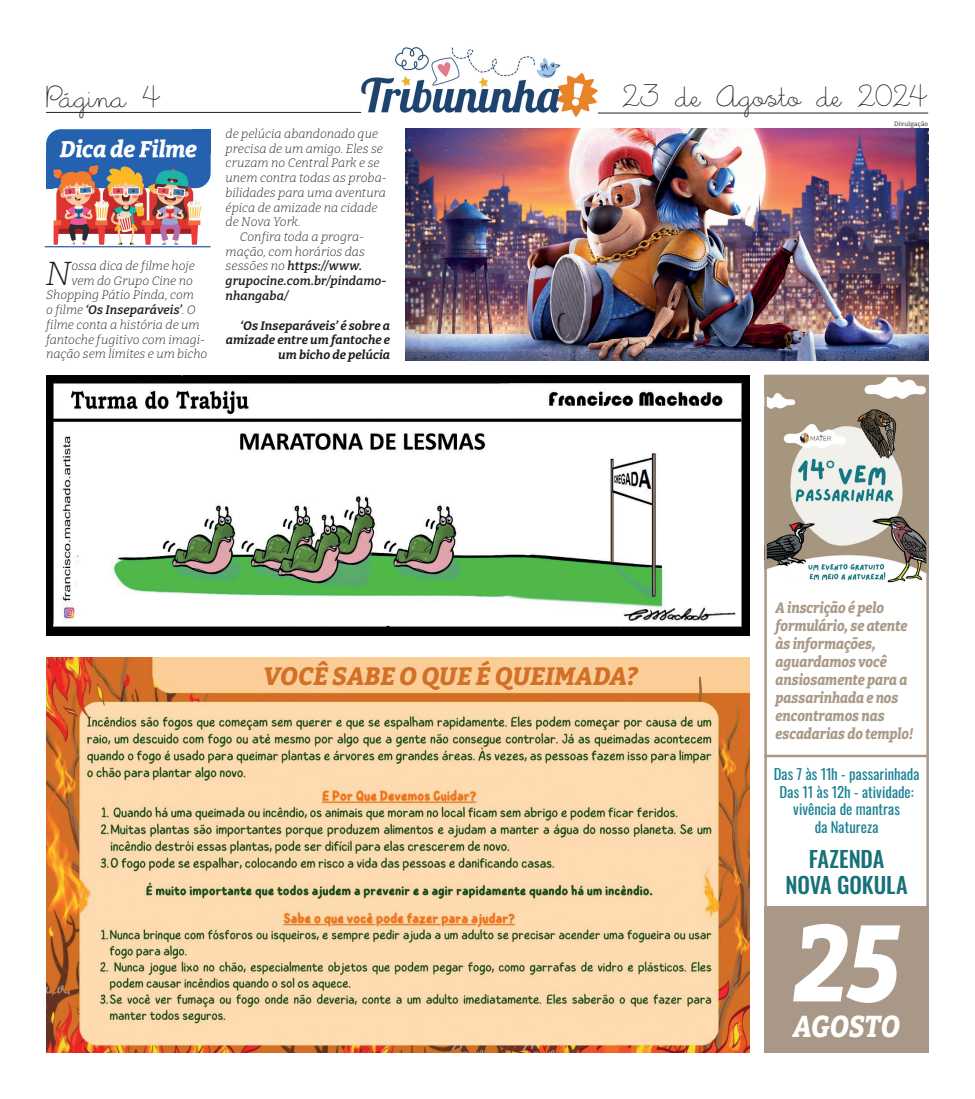
<style>
.page{position:relative;width:975px;height:1099px;background:#fff}
.page>*{position:absolute;margin:0;border:0;box-sizing:border-box;transform-origin:0 0}
.t1{font:italic 800 107.5px "Bitter";color:#fff;scale:.9 1}
.t2{font:italic 300 33.38px "Bitter";color:#231f20}
.t3{font:31.25px "Little Days Alt";color:#231f20}
.t4{font:italic 800 30px "Bitter";letter-spacing:-.01em;color:#fff;scale:.9 1}
.t5{font:italic 800 25px "Bitter";letter-spacing:-.005em;color:#d27027}
.t6{font:italic 800 22.5px "Bitter";letter-spacing:-.01em;color:#fff}
.t7{font:22.25px/26.8px "Oswald";letter-spacing:-.005em;color:#177179;text-align:center}
.t8{font:italic 800 15px/18px "Bitter";letter-spacing:-.005em;color:#aa9a88;scale:.9 1}
.t9{font:14.75px/17.8px "Oswald";letter-spacing:.005em;color:#1b8293;text-align:center}
.t10{font:italic 300 12.25px "Bitter";color:#231f20}
.t11{font:italic 700 12.25px/14.8px "Bitter";color:#231f20;text-align:right}
.t12{font:italic 600 12.25px "Bitter";color:#231f20}
.t13{font:italic 600 12.25px "Bitter";letter-spacing:.02em;color:#231f20}
.t14{font:6.25px "Bitter";letter-spacing:.025em;color:#231f20}
.s1{font-weight:300}
</style>
<div class="page">
<img style="left:361px;top:47px;width:237px;height:70px">
<hr style="left:46px;top:112px;width:315px;height:1px;background:#231f20">
<hr style="left:598px;top:113px;width:330px;height:1px;background:#231f20">
<img style="left:46px;top:376px;width:703px;height:259px">
<div style="left:46px;top:151px;width:29px;height:37px;background:#2462af"></div>
<div style="left:46px;top:129px;width:165px;height:59px;background:#2462af;border-radius:15px"></div>
<div style="left:192px;top:129px;width:19px;height:25px;background:#2462af"></div>
<hr style="left:45px;top:246px;width:166px;height:1px;background:#2462af">
<img style="left:54px;top:188px;width:148px;height:57px">
<img style="left:54px;top:155px;width:147px;height:33px">
<img style="left:60px;top:155px;width:137px;height:2px">
<img style="left:46px;top:657px;width:703px;height:395px">
<img style="left:767px;top:377px;width:158px;height:206px">
<div style="left:764px;top:374px;width:164px;height:678px;border:2px solid #a99887"></div>
<div style="left:764px;top:906px;width:164px;height:146px;background:#a99887"></div>
<hr style="left:764px;top:754px;width:164px;height:3px;background:#a99887">
<img style="left:405px;top:128px;width:523px;height:233px">
<h3 class="t3" style="left:46px;top:81px;width:117px">Página 4</h3>
<h3 class="t3" style="left:622px;top:81px;width:308px">23 de Agosto de 2024</h3>
<h3 class="t6" style="left:60px;top:130px;width:139px">Dica de Filme</h3>
<p class="t14" style="left:894px;top:120px;width:36px">Divulgação</p>
<p class="t10" style="left:226px;top:125px;width:154px">de pelúcia abandonado que</p>
<p class="t10" style="left:226px;top:140px;width:159px">precisa de um amigo. Eles se</p>
<p class="t10" style="left:226px;top:155px;width:155px">cruzam no Central Park e se</p>
<p class="t10" style="left:226px;top:170px;width:163px">unem contra todas as proba-</p>
<p class="t10" style="left:226px;top:184px;width:162px">bilidades para uma aventura</p>
<p class="t10" style="left:226px;top:199px;width:153px">épica de amizade na cidade</p>
<p class="t10" style="left:226px;top:214px;width:77px">de Nova York.</p>
<p class="t10" style="left:240px;top:228px;width:126px">Confira toda a progra-</p>
<p class="t10" style="left:226px;top:243px;width:141px">mação, com horários das</p>
<p class="t13" style="left:226px;top:256px;width:138px"><span class="s1">sessões no</span> https://www.</p>
<p class="t12" style="left:226px;top:271px;width:162px">grupocine.com.br/pindamo-</p>
<p class="t12" style="left:226px;top:286px;width:64px">nhangaba/</p>
<p class="t11" style="left:226px;top:317px;width:166px">‘Os Inseparáveis’ é sobre a amizade entre um fantoche e um bicho de pelúcia</p>
<h2 class="t2" style="left:45px;top:250px;width:27px">N</h2>
<p class="t10" style="left:71px;top:257px;width:125px">ossa dica de filme hoje</p>
<p class="t10" style="left:71px;top:272px;width:123px">vem do Grupo Cine no</p>
<p class="t10" style="left:46px;top:287px;width:149px">Shopping Pátio Pinda, com</p>
<p class="t12" style="left:46px;top:300px;width:151px"><span class="s1">o filme</span> ‘Os Inseparáveis’<span class="s1">. O</span></p>
<p class="t10" style="left:46px;top:316px;width:155px">filme conta a história de um</p>
<p class="t10" style="left:46px;top:331px;width:161px">fantoche fugitivo com imagi-</p>
<p class="t10" style="left:46px;top:346px;width:163px">nação sem limites e um bicho</p>
<h3 class="t5" style="left:263px;top:654px;width:376px">VOCÊ SABE O QUE É QUEIMADA?</h3>
<p class="t8" style="left:775px;top:597px;width:154px">A inscrição é pelo formulário, se atente às informações, aguardamos você ansiosamente para a passarinhada e nos encontramos nas escadarias do templo!</p>
<p class="t9" style="left:773px;top:763px;width:147px">Das 7 às 11h - passarinhada<br>Das 11 às 12h - atividade: vivência de mantras<br>da Natureza</p>
<h3 class="t7" style="left:785px;top:843px;width:124px">FAZENDA<br>NOVA GOKULA</h3>
<h1 class="t1" style="left:793px;top:871px;width:120px">25</h1>
<h3 class="t4" style="left:793px;top:1001px;width:120px">AGOSTO</h3>
</div>
